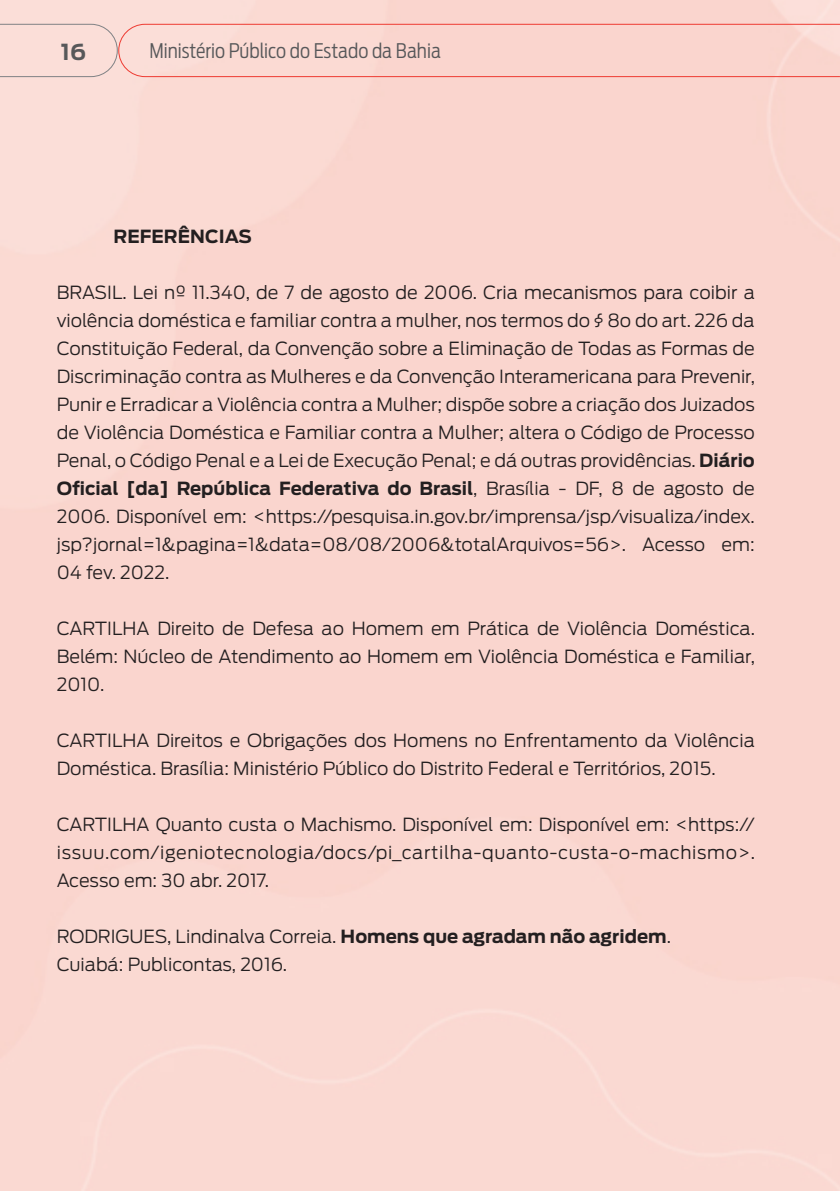
<style>
.page{position:relative;width:840px;height:1191px;background:#fff}
.page>*{position:absolute;margin:0;border:0;box-sizing:border-box;transform-origin:0 0}
.t1{font:700 22px "Antenna";color:#57585a}
.t2{font:300 20px "Antenna Cond";color:#57585a}
.t3{font:300 18px/28px "Antenna";color:#231f20;text-align:justify}
.SUBTitulo{font:700 18px "Antenna";color:#231f20}
.s1{font-weight:700}
</style>
<div class="page">
<svg style="left:0;top:23px;width:839px;height:55px;background:#f9d2cb"></svg>
<p class="t1" style="left:61px;top:39px;width:27px">16</p>
<p class="t2" style="left:149px;top:39px;width:293px">Ministério Público do Estado da Bahia</p>
<p class="SUBTitulo" style="left:113px;top:225px;width:140px">REFERÊNCIAS</p>
<p class="t3" style="left:57px;top:278px;width:699px">BRASIL. Lei nº 11.340, de 7 de agosto de 2006. Cria mecanismos para coibir a violência doméstica e familiar contra a mulher, nos termos do § 8o do art. 226 da Constituição Federal, da Convenção sobre a Eliminação de Todas as Formas de Discriminação contra as Mulheres e da Convenção Interamericana para Prevenir, Punir e Erradicar a Violência contra a Mulher; dispõe sobre a criação dos Juizados de Violência Doméstica e Familiar contra a Mulher; altera o Código de Processo Penal, o Código Penal e a Lei de Execução Penal; e dá outras providências. <span class="s1">Diário Oficial [da] República Federativa do Brasil</span>, Brasília - DF, 8 de agosto de 2006. Disponível em: &lt;https://pesquisa.in.gov.br/imprensa/jsp/visualiza/index. jsp?jornal=1&amp;pagina=1&amp;data=08/08/2006&amp;totalArquivos=56&gt;. Acesso em:<br>04 fev. 2022.</p>
<p class="t3" style="left:57px;top:614px;width:699px">CARTILHA Direito de Defesa ao Homem em Prática de Violência Doméstica.<br>Belém: Núcleo de Atendimento ao Homem em Violência Doméstica e Familiar, 2010.</p>
<p class="t3" style="left:57px;top:726px;width:699px">CARTILHA Direitos e Obrigações dos Homens no Enfrentamento da Violência<br>Doméstica. Brasília: Ministério Público do Distrito Federal e Territórios, 2015.</p>
<p class="t3" style="left:57px;top:810px;width:699px">CARTILHA Quanto custa o Machismo. Disponível em: Disponível em: &lt;https:// issuu.com/igeniotecnologia/docs/pi_cartilha-quanto-custa-o-machismo&gt;.<br>Acesso em: 30 abr. 2017.</p>
<p class="t3" style="left:57px;top:922px;width:615px">RODRIGUES, Lindinalva Correia. <span class="s1">Homens que agradam não agridem</span>.</p>
<p class="t3" style="left:57px;top:950px;width:232px">Cuiabá: Publicontas, 2016.</p>
</div>
